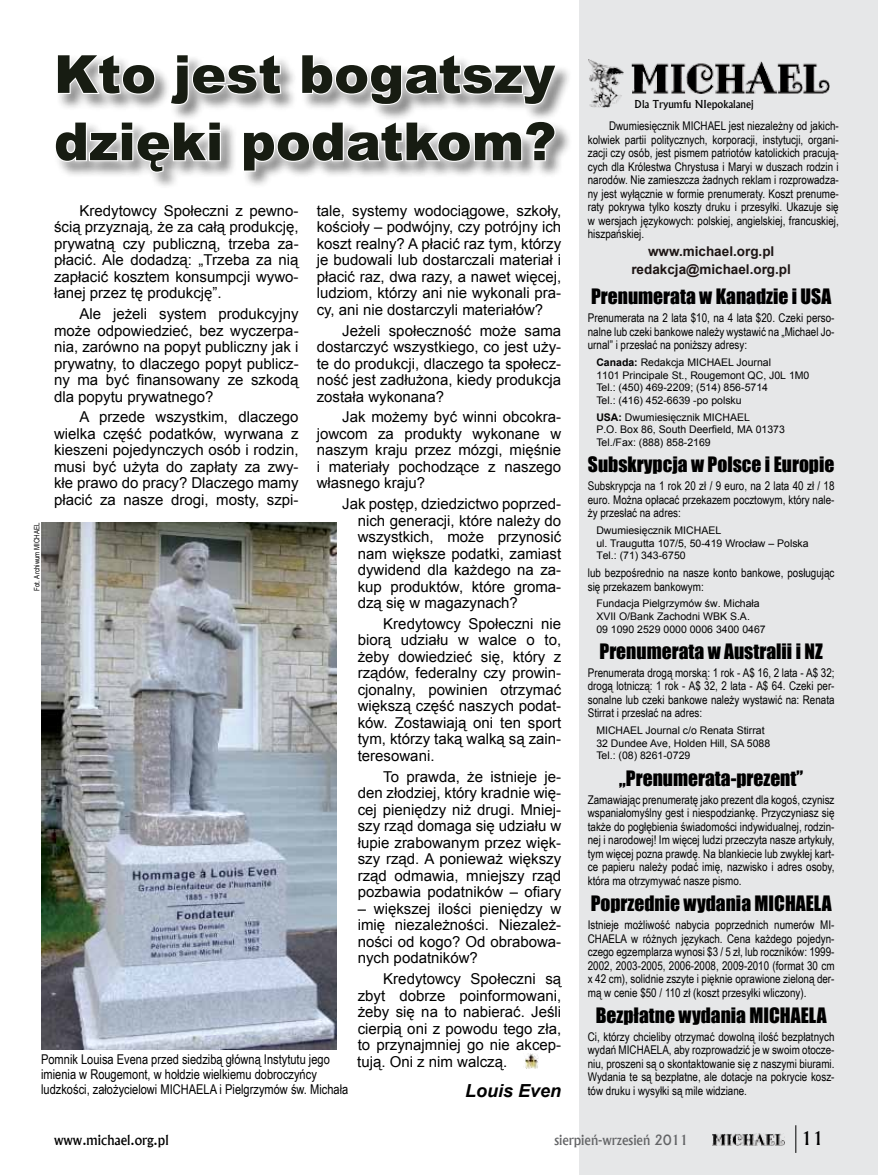
<style>
.page{position:relative;width:878px;height:1175px;background:#fff}
.page>*{position:absolute;margin:0;border:0;box-sizing:border-box;transform-origin:0 0}
.t1{font:900 52.5px/67.2px "Arial";color:#171c12}
.t2{font:19.5px "Impact";color:#000}
.t3{font:italic 700 18px "Arial";color:#000}
.t4{font:500 18px "Albertus";color:#000}
.t5{font:15px/16.5px "Arial";color:#000;text-align:justify}
.t6{font:13.5px/15px "Arial Narrow";color:#000}
.t7{font:700 13.5px/17.7px "Arial";color:#1d1514;text-align:center}
.t8{font:500 13.5px "Albertus";color:#636466}
.t9{font:500 13.5px "Albertus";color:#000}
.t10{font:12px/13.5px "Arial Narrow";color:#000;text-align:justify}
.t11{font:10.5px/12.6px "Arial";color:#000}
.t12{font:500 10.5px "Albertus";color:#000}
.t13{font:7.5px "Arial Narrow";color:#000}
.s1{font-weight:700}
</style>
<div class="page">
<div style="left:45px;top:45px;width:520px;height:137px;background:#fff;opacity:.75"></div>
<svg style="left:56px;top:52px;width:100px;height:44px"></svg>
<svg style="left:168px;top:52px;width:114px;height:54px"></svg>
<svg style="left:300px;top:52px;width:258px;height:54px"></svg>
<svg style="left:54px;top:120px;width:168px;height:54px"></svg>
<svg style="left:242px;top:119px;width:315px;height:54px"></svg>
<img style="left:41px;top:522px;width:295px;height:527px">
<img style="left:525px;top:1053px;width:13px;height:15px">
<div style="left:579px;top:0;width:264px;height:1174px;background:#e6e7e8"></div>
<img style="left:631px;top:62px;width:199px;height:32px">
<img style="left:588px;top:59px;width:35px;height:48px">
<div style="left:840px;top:0;width:38px;height:1174px;background:#e6e7e8"></div>
<svg style="left:795px;top:1125px;width:1px;height:27px"></svg>
<img style="left:712px;top:1133px;width:72px;height:12px">
<h1 class="t1" style="left:54px;top:39px;width:504px">Kto jest bogatszy dzięki podatkom?</h1>
<p class="t5" style="left:54px;top:202px;width:246px;text-indent:26px">Kredytowcy Społeczni z pewno&shy;ścią przyznają, że za całą produkcję, prywatną czy publiczną, trzeba za&shy;płacić. Ale dodadzą: „Trzeba za nią zapłacić kosztem konsumpcji wywo&shy;łanej przez tę produkcję”.</p>
<p class="t5" style="left:54px;top:305px;width:246px;text-indent:26px">Ale jeżeli system produkcyjny może odpowiedzieć, bez wyczerpa&shy;nia, zarówno na popyt publiczny jak i prywatny, to dlaczego popyt publicz&shy;ny ma być finansowany ze szkodą dla popytu prywatnego?</p>
<p class="t5" style="left:54px;top:409px;width:246px;text-indent:26px">A przede wszystkim, dlaczego wielka część podatków, wyrwana z kieszeni pojedynczych osób i rodzin, musi być użyta do zapłaty za zwy&shy;kłe prawo do pracy? Dlaczego mamy płacić za nasze drogi, mosty, szpi-</p>
<p class="t5" style="left:316px;top:202px;width:246px">tale, systemy wodociągowe, szkoły, kościoły – podwójny, czy potrójny ich koszt realny? A płacić raz tym, którzy je budowali lub dostarczali materiał i płacić raz, dwa razy, a nawet więcej, ludziom, którzy ani nie wykonali pra&shy;cy, ani nie dostarczyli materiałów?</p>
<p class="t5" style="left:316px;top:322px;width:246px;text-indent:26px">Jeżeli społeczność może sama dostarczyć wszystkiego, co jest uży&shy;te do produkcji, dlaczego ta społecz&shy;ność jest zadłużona, kiedy produkcja została wykonana?</p>
<p class="t5" style="left:316px;top:409px;width:246px;text-indent:26px">Jak możemy być winni obcokra&shy;jowcom za produkty wykonane w naszym kraju przez mózgi, mięśnie i materiały pochodzące z naszego własnego kraju?</p>
<p class="t5" style="left:358px;top:495px;width:205px;text-indent:-16px">Jak postęp, dziedzictwo poprzed&shy;nich generacji, które należy do wszystkich, może przynosić nam większe podatki, zamiast dywidend dla każdego na za&shy;kup produktów, które groma&shy;dzą się w magazynach?</p>
<p class="t5" style="left:358px;top:615px;width:205px;text-indent:26px">Kredytowcy Społeczni nie biorą udziału w walce o to, żeby dowiedzieć się, który z rządów, federalny czy prowin&shy;cjonalny, powinien otrzymać większą część naszych podat&shy;ków. Zostawiają oni ten sport tym, którzy taką walką są zain&shy;teresowani.</p>
<p class="t5" style="left:358px;top:768px;width:205px;text-indent:26px">To prawda, że istnieje je&shy;den złodziej, który kradnie wię&shy;cej pieniędzy niż drugi. Mniej&shy;szy rząd domaga się udziału w łupie zrabowanym przez więk&shy;szy rząd. A ponieważ większy rząd odmawia, mniejszy rząd pozbawia podatników – ofiary</p>
<p class="t5" style="left:358px;top:900px;width:205px">– większej ilości pieniędzy w imię niezależności. Niezależ&shy;ności od kogo? Od obrabowa&shy;nych podatników?</p>
<p class="t5" style="left:357px;top:970px;width:205px;text-indent:26px">Kredytowcy Społeczni są zbyt dobrze poinformowani, żeby się na to nabierać. Jeśli cierpią oni z powodu tego zła, to przynajmniej go nie akcep&shy;tują. Oni z nim walczą.</p>
<p class="t3" style="left:465px;top:1078px;width:98px">Louis Even</p>
<p class="t13" style="left:31px;top:591px;width:70px;rotate:-90deg">Fot. Archiwum MICHAEL</p>
<p class="t6" style="left:41px;top:1051px;width:309px">Pomnik Louisa Evena przed siedzibą główną Instytutu jego imienia w Rougemont, w hołdzie wielkiemu dobroczyńcy ludzkości, założycielowi MICHAELA i Pielgrzymów św. Michała</p>
<p class="t12" style="left:634px;top:98px;width:121px">Dla Tryumfu NIepokalanej</p>
<p class="t10" style="left:587px;top:119px;width:252px;text-indent:21px">Dwumiesięcznik MICHAEL jest niezależny od jakich&shy;kolwiek partii politycznych, korporacji, instytucji, organi&shy;zacji czy osób, jest pismem patriotów katolickich pracują&shy;cych dla Królestwa Chrystusa i Maryi w duszach rodzin i narodów. Nie zamieszcza żadnych reklam i rozprowadza&shy;ny jest wyłącznie w formie prenumeraty. Koszt prenume&shy;raty pokrywa tylko koszty druku i przesyłki. Ukazuje się w wersjach językowych: polskiej, angielskiej, francuskiej, hiszpańskiej.</p>
<p class="t7" style="left:631px;top:242px;width:161px">www.michael.org.pl redakcja@michael.org.pl</p>
<h2 class="t2" style="left:591px;top:281px;width:242px">Prenumerata w Kanadzie i USA</h2>
<p class="t10" style="left:588px;top:311px;width:248px">Prenumerata na 2 lata $10, na 4 lata $20. Czeki perso&shy;nalne lub czeki bankowe należy wystawić na „Michael Jo&shy;urnal” i przesłać na poniższy adresy:</p>
<p class="t11" style="left:596px;top:356px;width:215px"><span class="s1">Canada:</span> Redakcja MICHAEL Journal<br>1101 Principale St., Rougemont QC, J0L 1M0<br>Tel.: (450) 469-2209; (514) 856-5714<br>Tel.: (416) 452-6639 -po polsku</p>
<p class="t11" style="left:596px;top:410px;width:190px"><span class="s1">USA:</span> Dwumiesięcznik MICHAEL<br>P.O. Box 86, South Deerfield, MA 01373<br>Tel./Fax: (888) 858-2169</p>
<h2 class="t2" style="left:588px;top:449px;width:248px">Subskrypcja w Polsce i Europie</h2>
<p class="t10" style="left:588px;top:479px;width:248px">Subskrypcja na 1 rok 20 zł / 9 euro, na 2 lata 40 zł / 18 euro. Można opłacać przekazem pocztowym, który nale&shy;ży przesłać na adres:</p>
<p class="t11" style="left:596px;top:524px;width:214px">Dwumiesięcznik MICHAEL<br>ul. Traugutta 107/5, 50-419 Wrocław – Polska<br>Tel.: (71) 343-6750</p>
<p class="t10" style="left:588px;top:565px;width:248px">lub bezpośrednio na nasze konto bankowe, posługując się przekazem bankowym:</p>
<p class="t11" style="left:596px;top:597px;width:171px">Fundacja Pielgrzymów św. Michała<br>XVII O/Bank Zachodni WBK S.A.<br>09 1090 2529 0000 0006 3400 0467</p>
<h2 class="t2" style="left:599px;top:636px;width:225px">Prenumerata w Australii i NZ</h2>
<p class="t10" style="left:588px;top:665px;width:248px">Prenumerata drogą morską: 1 rok - A$ 16, 2 lata - A$ 32; drogą lotniczą: 1 rok - A$ 32, 2 lata - A$ 64. Czeki per&shy;sonalne lub czeki bankowe należy wystawić na: Renata Stirrat i przesłać na adres:</p>
<p class="t11" style="left:596px;top:724px;width:175px">MICHAEL Journal c/o Renata Stirrat<br>32 Dundee Ave, Holden Hill, SA 5088<br>Tel.: (08) 8261-0729</p>
<h2 class="t2" style="left:619px;top:763px;width:185px">„Prenumerata-prezent”</h2>
<p class="t10" style="left:588px;top:792px;width:248px">Zamawiając prenumeratę jako prezent dla kogoś, czynisz wspaniałomyślny gest i niespodziankę. Przyczyniasz się także do pogłębienia świadomości indywidualnej, rodzin&shy;nej i narodowej! Im więcej ludzi przeczyta nasze artykuły, tym więcej pozna prawdę. Na blankiecie lub zwykłej kart&shy;ce papieru należy podać imię, nazwisko i adres osoby, która ma otrzymywać nasze pismo.</p>
<h2 class="t2" style="left:590px;top:888px;width:242px">Poprzednie wydania MICHAELA</h2>
<p class="t10" style="left:588px;top:917px;width:248px">Istnieje możliwość nabycia poprzednich numerów MI-CHAELA w różnych językach. Cena każdego pojedyn&shy;czego egzemplarza wynosi $3 / 5 zł, lub roczników: 1999- 2002, 2003-2005, 2006-2008, 2009-2010 (format 30 cm x 42 cm), solidnie zszyte i pięknie oprawione zieloną der&shy;mą w cenie $50 / 110 zł (koszt przesyłki wliczony).</p>
<h2 class="t2" style="left:595px;top:1000px;width:232px">Bezpłatne wydania MICHAELA</h2>
<p class="t10" style="left:588px;top:1029px;width:248px">Ci, którzy chcieliby otrzymać dowolną ilość bezpłatnych wydań MICHAELA, aby rozprowadzić je w swoim otocze&shy;niu, proszeni są o skontaktowanie się z naszymi biurami.<br>Wydania te są bezpłatne, ale dotacje na pokrycie kosz&shy;tów druku i wysyłki są mile widziane.</p>
<p class="t9" style="left:54px;top:1131px;width:116px">www.michael.org.pl</p>
<p class="t8" style="left:554px;top:1132px;width:135px">sierpień-wrzesień 2011</p>
<p class="t4" style="left:801px;top:1127px;width:24px">11</p>
</div>
